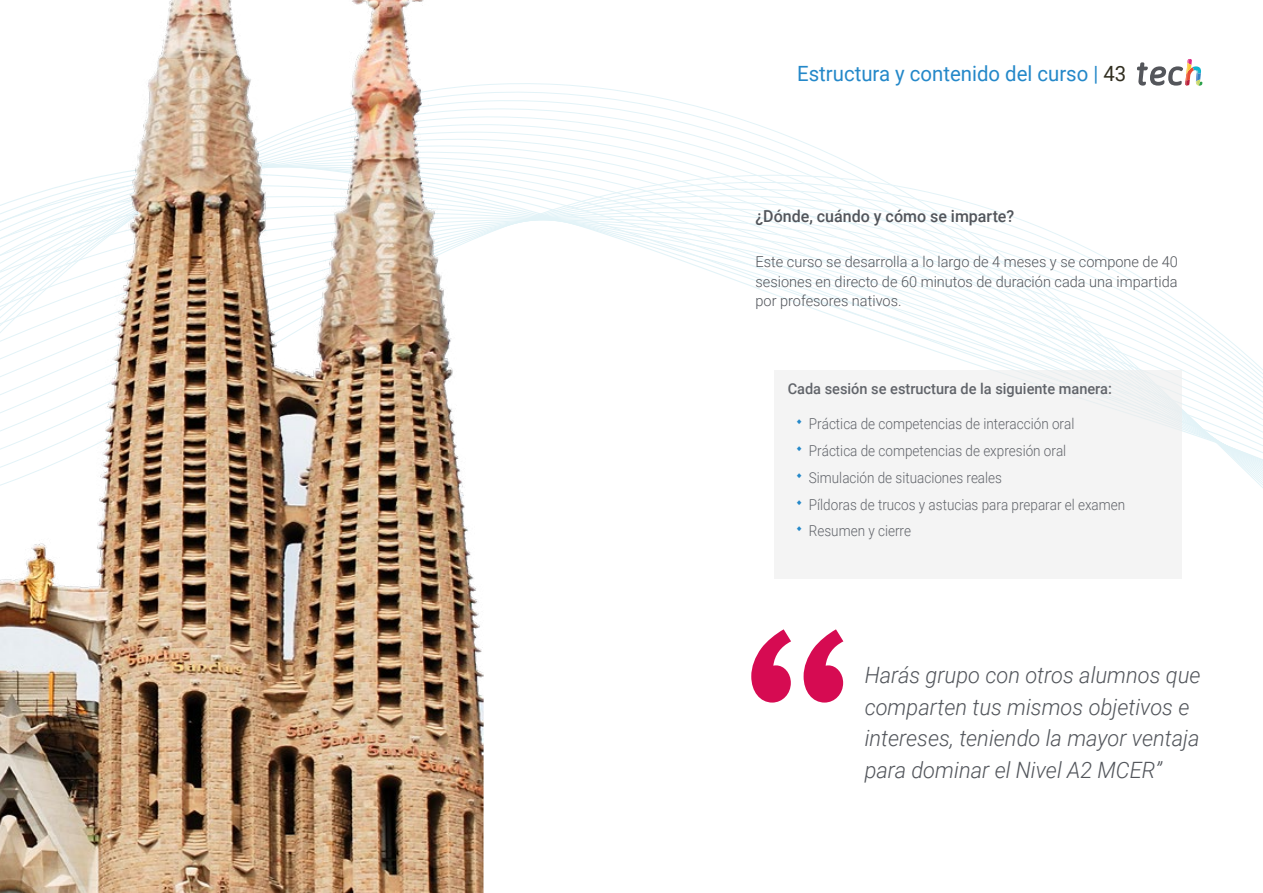
<style>
.page{position:relative;width:1263px;height:893px;background:#fff}
.page>*{position:absolute;margin:0;border:0;box-sizing:border-box;transform-origin:0 0}
.t1{font:italic 300 22.5px/31.5px "Roboto";color:#52555b}
.t2{font:21px "Roboto";color:#2488c9}
.t3{font:500 16.5px "Roboto";color:#52555b}
.t4{font:300 15px/26.7px "Roboto";color:#61646a;scale:.9 1}
.t5{font:300 15px/19.5px "Roboto";color:#52555b;text-align:justify}
.t6{font:500 15px "Roboto";color:#61646a}
.s1{color:#312e20}
</style>
<div class="page">
<svg style="left:1137px;top:59px;width:65px;height:24px"></svg>
<svg style="left:484px;top:83px;width:779px;height:602px"></svg>
<img style="left:0;top:0;width:484px;height:893px">
<div style="left:775px;top:370px;width:407px;height:208px;background:#f4f4f4"></div>
<svg style="left:751px;top:629px;width:92px;height:74px"></svg>
<h2 class="t2" style="left:797px;top:59px;width:331px">Estructura y contenido del curso | <span class="s1">43</span></h2>
<p class="t3" style="left:755px;top:205px;width:260px">¿Dónde, cuándo y cómo se imparte?</p>
<p class="t5" style="left:755px;top:252px;width:424px">Este curso se desarrolla a lo largo de 4 meses y se compone de 40 sesiones en directo de 60 minutos de duración cada una impartida por profesores nativos.</p>
<p class="t6" style="left:788px;top:378px;width:326px">Cada sesión se estructura de la siguiente manera:</p>
<p class="t4" style="left:809px;top:410px;width:353px">Práctica de competencias de interacción oral Práctica de competencias de expresión oral Simulación de situaciones reales<br>Píldoras de trucos y astucias para preparar el examen Resumen y cierre</p>
<h1 class="t1" style="left:865px;top:659px;width:337px">Harás grupo con otros alumnos que comparten tus mismos objetivos e intereses, teniendo la mayor ventaja para dominar el Nivel A2 MCER”</h1>
</div>
